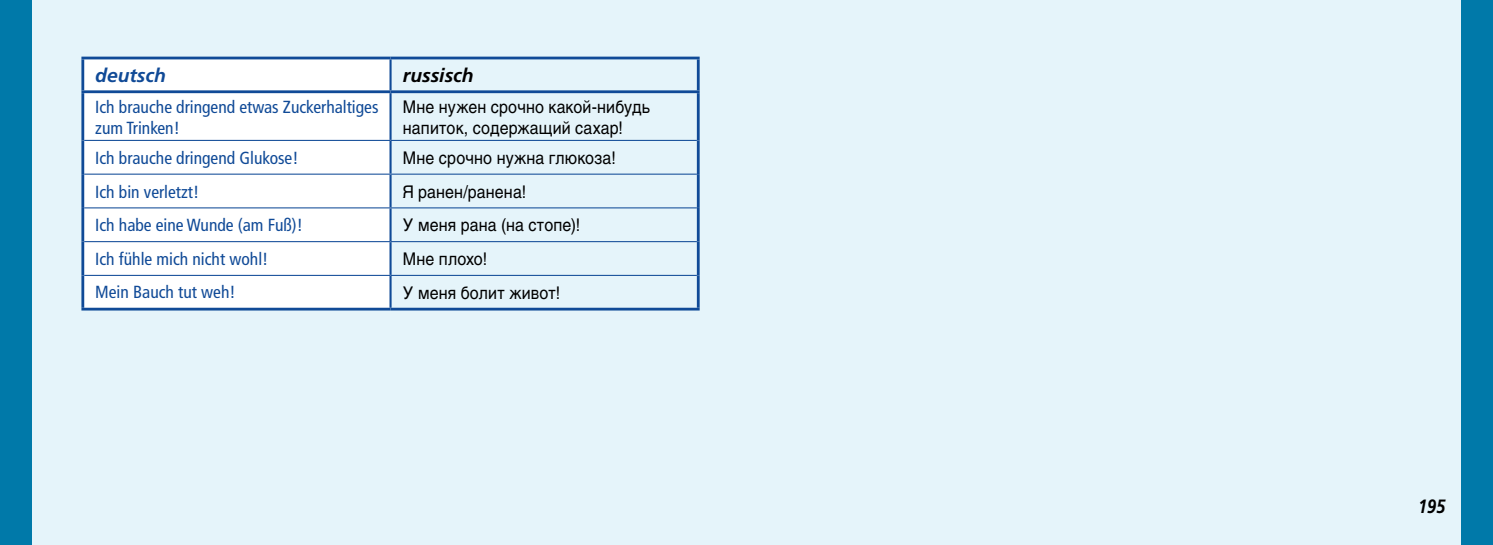
<style>
.page{position:relative;width:1493px;height:545px;background:#fff}
.page>*{position:absolute;margin:0;border:0;box-sizing:border-box;transform-origin:0 0}
.t1{font:italic 700 19.25px "Frutiger";color:#000}
.t2{font:italic 700 19.25px "Frutiger";color:#104a97}
.t3{font:italic 700 19.25px "Frutiger";color:#000;scale:.85 1}
.t4{font:condensed 17.5px/21px "Frutiger";color:#104a97}
.t5{font:17.5px/21px "Ladoga Russian";letter-spacing:.005em;color:#000;scale:.92 1}
</style>
<div class="page">
<div style="left:0;top:0;width:746px;height:545px;background:#e5f4fa"></div>
<div style="left:746px;top:0;width:746px;height:545px;background:#e5f4fa"></div>
<div style="left:1460px;top:0;width:32px;height:545px;background:#0079a9"></div>
<div style="left:84px;top:59px;width:305px;height:249px;background:#fff"></div>
<hr style="left:389px;top:59px;width:2px;height:31px;background:#104a97">
<hr style="left:389px;top:93px;width:2px;height:47px;background:#104a97">
<hr style="left:389px;top:141px;width:2px;height:33px;background:#104a97">
<hr style="left:389px;top:175px;width:2px;height:32px;background:#104a97">
<hr style="left:389px;top:208px;width:2px;height:33px;background:#104a97">
<hr style="left:389px;top:242px;width:2px;height:33px;background:#104a97">
<hr style="left:389px;top:276px;width:2px;height:32px;background:#104a97">
<hr style="left:81px;top:57px;width:309px;height:2px;background:#104a97">
<hr style="left:81px;top:59px;width:3px;height:31px;background:#104a97">
<hr style="left:390px;top:57px;width:309px;height:2px;background:#104a97">
<hr style="left:697px;top:59px;width:2px;height:31px;background:#104a97">
<hr style="left:81px;top:93px;width:3px;height:47px;background:#104a97">
<hr style="left:697px;top:93px;width:2px;height:47px;background:#104a97">
<hr style="left:81px;top:140px;width:3px;height:34px;background:#104a97">
<hr style="left:697px;top:140px;width:2px;height:34px;background:#104a97">
<hr style="left:81px;top:174px;width:3px;height:34px;background:#104a97">
<hr style="left:697px;top:174px;width:2px;height:34px;background:#104a97">
<hr style="left:81px;top:208px;width:3px;height:34px;background:#104a97">
<hr style="left:697px;top:208px;width:2px;height:34px;background:#104a97">
<hr style="left:81px;top:242px;width:3px;height:33px;background:#104a97">
<hr style="left:697px;top:242px;width:2px;height:33px;background:#104a97">
<hr style="left:81px;top:275px;width:3px;height:33px;background:#104a97">
<hr style="left:697px;top:275px;width:2px;height:33px;background:#104a97">
<hr style="left:81px;top:308px;width:309px;height:2px;background:#104a97">
<hr style="left:390px;top:308px;width:309px;height:2px;background:#104a97">
<hr style="left:84px;top:140px;width:306px;height:1px;background:#104a97">
<hr style="left:390px;top:140px;width:307px;height:1px;background:#104a97">
<hr style="left:84px;top:174px;width:306px;height:1px;background:#104a97">
<hr style="left:390px;top:174px;width:307px;height:1px;background:#104a97">
<hr style="left:84px;top:207px;width:306px;height:1px;background:#104a97">
<hr style="left:390px;top:207px;width:307px;height:1px;background:#104a97">
<hr style="left:84px;top:241px;width:306px;height:1px;background:#104a97">
<hr style="left:390px;top:241px;width:307px;height:1px;background:#104a97">
<hr style="left:84px;top:275px;width:306px;height:1px;background:#104a97">
<hr style="left:390px;top:275px;width:307px;height:1px;background:#104a97">
<hr style="left:81px;top:90px;width:309px;height:3px;background:#104a97">
<hr style="left:390px;top:90px;width:309px;height:3px;background:#104a97">
<div style="left:0;top:0;width:32px;height:545px;background:#0079a9"></div>
<p class="t2" style="left:95px;top:64px;width:72px">deutsch</p>
<p class="t1" style="left:403px;top:64px;width:72px">russisch</p>
<p class="t4" style="left:95px;top:96px;width:285px">Ich brauche dringend etwas Zuckerhaltiges zum Trinken!</p>
<p class="t5" style="left:403px;top:96px;width:270px">Mne nuøen srohno kakoj-nibud´ napitok, soderøawij saxar!</p>
<p class="t4" style="left:95px;top:147px;width:205px">Ich brauche dringend Glukose!</p>
<p class="t5" style="left:403px;top:147px;width:233px">Mne srohno nuøna glükoza!</p>
<p class="t4" style="left:95px;top:181px;width:106px">Ich bin verletzt!</p>
<p class="t5" style="left:403px;top:181px;width:136px">Ä ranen/ranena!</p>
<p class="t4" style="left:95px;top:215px;width:209px">Ich habe eine Wunde (am Fuß)!</p>
<p class="t5" style="left:403px;top:215px;width:194px">U menä rana (na stope)!</p>
<p class="t4" style="left:95px;top:249px;width:175px">Ich fühle mich nicht wohl!</p>
<p class="t5" style="left:403px;top:248px;width:93px">Mne ploxo!</p>
<p class="t4" style="left:95px;top:282px;width:142px">Mein Bauch tut weh!</p>
<p class="t5" style="left:403px;top:282px;width:173px">U menä bolit øivot!</p>
<p class="t3" style="left:1417px;top:495px;width:23px">195</p>
</div>
